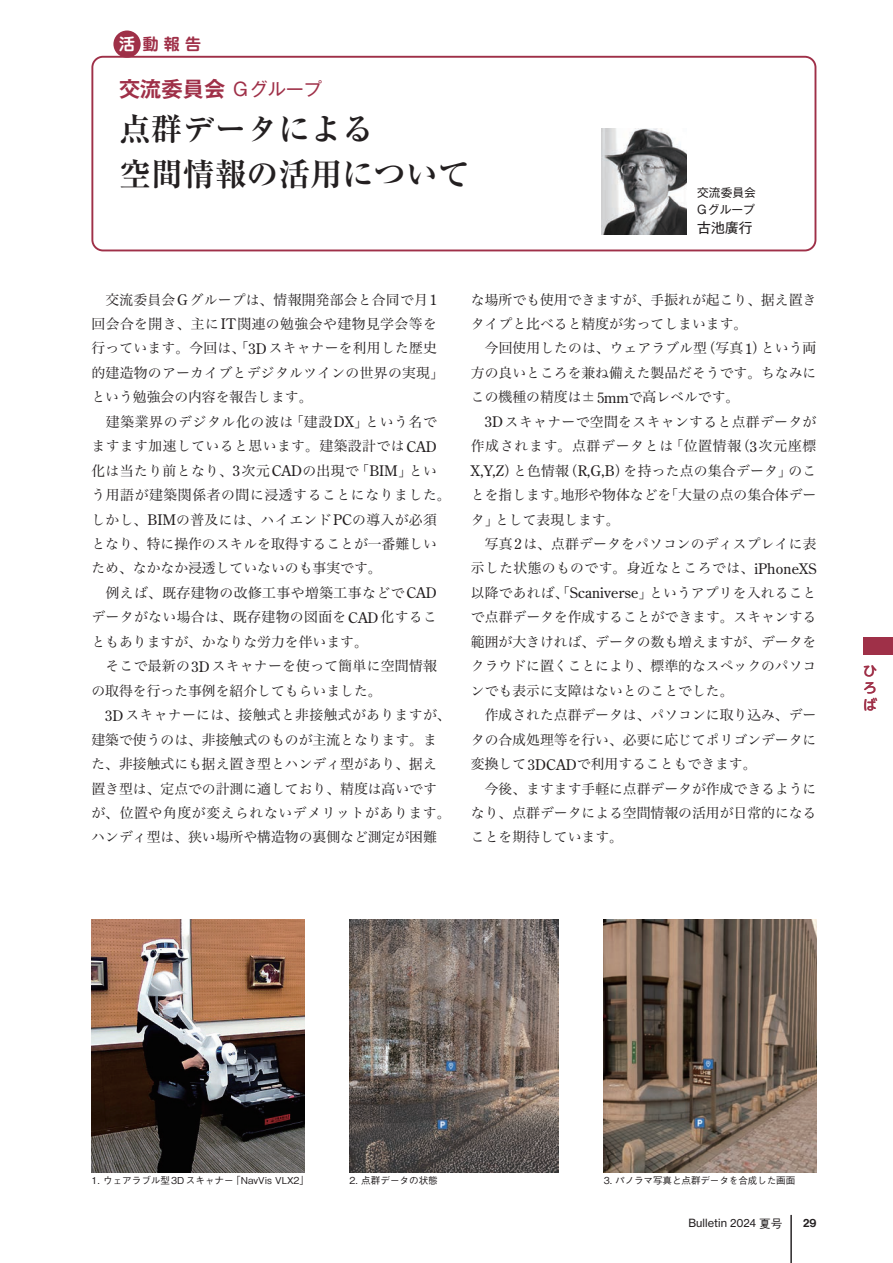
<style>
.page{position:relative;width:893px;height:1263px;background:#fff}
.page>*{position:absolute;margin:0;border:0;box-sizing:border-box;transform-origin:0 0}
.t1{font:700 31.95px/44.7px "Ryumin Pro";color:#231f20}
.t2{font:700 21.3px "Gothic MB101 Pro De";color:#9f3048}
.t3{font:700 15.9px "UD Shin M Go Pro De";color:#9f3048}
.t4{font:13.8px/24.5px "Hira Min Pro W3";color:#231f20}
.t5{font:13.8px/24.5px "Hira Min Pro W3";letter-spacing:.02em;color:#231f20}
.t6{font:13.8px "Gothic MB101 Pro";color:#231f20}
.t7{font:500 13.8px/17.1px "UD Shin M Go Pro";color:#9f3048;text-align:justify}
.t8{font:11.7px/17px "Gothic MB101 Pro";color:#231f20}
.t9{font:11.7px "N Haas Grotesk DS Pro 65 Md";color:#231f20}
.t10{font:11.1px "N Haas Grotesk TX Pro 55 Rg";letter-spacing:.005em;color:#231f20}
.t11{font:500 9.6px "Gothic BBB Pro";color:#231f20}
.s1{color:#fff}
.s2{font-family:"Gothic MB101 Pro";font-weight:400;font-size:18px}
.s3{font-family:"Century Old Style Std";font-size:14.55px}
.s4{font-family:"Gothic BBB Pro";font-weight:500;font-size:11.7px}
</style>
<div class="page">
<hr style="left:791px;top:1215px;width:1px;height:48px;background:#231f20">
<div style="left:863px;top:638px;width:30px;height:17px;background:#9f3048"></div>
<div style="left:113px;top:31px;width:28px;height:27px;background:#9f3048;border-radius:50%"></div>
<div style="left:91px;top:56px;width:725px;height:195px;border:2px solid #9f3048;border-radius:11px"></div>
<img style="left:602px;top:128px;width:85px;height:106px">
<img style="left:91px;top:920px;width:213px;height:252px">
<img style="left:350px;top:920px;width:208px;height:252px">
<img style="left:604px;top:920px;width:212px;height:252px">
<p class="t3" style="left:119px;top:31px;width:84px"><span class="s1">活</span> 動 報 告</p>
<h2 class="t2" style="left:119px;top:71px;width:204px">交流委員会 <span class="s2">Gグループ</span></h2>
<h1 class="t1" style="left:119px;top:105px;width:352px">点群データによる<br>空間情報の活用について</h1>
<p class="t8" style="left:697px;top:182px;width:60px">交流委員会<br>Gグループ</p>
<p class="t6" style="left:697px;top:216px;width:57px">古池廣行</p>
<p class="t5" style="left:91px;top:286px;width:361px">　交流委員会<span class="s3">G</span>グループは、情報開発部会と合同で月<span class="s3">1</span>回会合を開き、主に<span class="s3">IT</span>関連の勉強会や建物見学会等を行っています。今回は、「<span class="s3">3D</span>スキャナーを利用した歴史的建造物のアーカイブとデジタルツインの世界の実現」という勉強会の内容を報告します。<br>　建築業界のデジタル化の波は「建設<span class="s3">DX</span>」という名でますます加速していると思います。建築設計では<span class="s3">CAD</span>化は当たり前となり、<span class="s3">3</span>次元<span class="s3">CAD</span>の出現で「<span class="s3">BIM</span>」という用語が建築関係者の間に浸透することになりました。しかし、<span class="s3">BIM</span>の普及には、ハイエンド<span class="s3">PC</span>の導入が必須となり、特に操作のスキルを取得することが一番難しいため、なかなか浸透していないのも事実です。<br>　例えば、既存建物の改修工事や増築工事などで<span class="s3">CAD</span>データがない場合は、既存建物の図面を<span class="s3">CAD</span>化することもありますが、かなりな労力を伴います。<br>　そこで最新の<span class="s3">3D</span>スキャナーを使って簡単に空間情報の取得を行った事例を紹介してもらいました。</p>
<p class="t4" style="left:91px;top:701px;width:361px;text-indent:14px"><span class="s3">3D</span>スキャナーには、接触式と非接触式がありますが、建築で使うのは、非接触式のものが主流となります。また、非接触式にも据え置き型とハンディ型があり、据え置き型は、定点での計測に適しており、精度は高いですが、位置や角度が変えられないデメリットがあります。ハンディ型は、狭い場所や構造物の裏側など測定が困難</p>
<p class="t4" style="left:471px;top:286px;width:347px">な場所でも使用できますが、手振れが起こり、据え置きタイプと比べると精度が劣ってしまいます。<br>　今回使用したのは、ウェアラブル型（写真<span class="s3">1</span>）という両方の良いところを兼ね備えた製品だそうです。ちなみにこの機種の精度は±<span class="s3">5mm</span>で高レベルです。</p>
<p class="t4" style="left:471px;top:408px;width:347px;text-indent:14px"><span class="s3">3D</span>スキャナーで空間をスキャンすると点群データが作成されます。点群データとは「位置情報（<span class="s3">3</span>次元座標<br><span class="s3">X,Y,Z</span>）と色情報（<span class="s3">R,G,B</span>）を持った点の集合データ」のことを指します。地形や物体などを「大量の点の集合体データ」として表現します。<br>　写真<span class="s3">2</span>は、点群データをパソコンのディスプレイに表示した状態のものです。身近なところでは、<span class="s3">iPhoneXS</span>以降であれば、「<span class="s3">Scaniverse</span>」というアプリを入れることで点群データを作成することができます。スキャンする範囲が大きければ、データの数も増えますが、データをクラウドに置くことにより、標準的なスペックのパソコンでも表示に支障はないとのことでした。<br>　作成された点群データは、パソコンに取り込み、データの合成処理等を行い、必要に応じてポリゴンデータに変換して<span class="s3">3DCAD</span>で利用することもできます。<br>　今後、ますます手軽に点群データが作成できるようになり、点群データによる空間情報の活用が日常的になることを期待しています。</p>
<p class="t7" style="left:863px;top:661px;width:15px">ひろば</p>
<p class="t11" style="left:91px;top:1173px;width:219px">1. ウェアラブル型3Dスキャナー「NavVis VLX2」</p>
<p class="t11" style="left:350px;top:1172px;width:90px">2. 点群データの状態</p>
<p class="t11" style="left:604px;top:1172px;width:193px">3. パノラマ写真と点群データを合成した画面</p>
<p class="t10" style="left:688px;top:1216px;width:95px">Bulletin 2024 <span class="s4">夏号</span></p>
<p class="t9" style="left:803px;top:1216px;width:15px">29</p>
</div>
